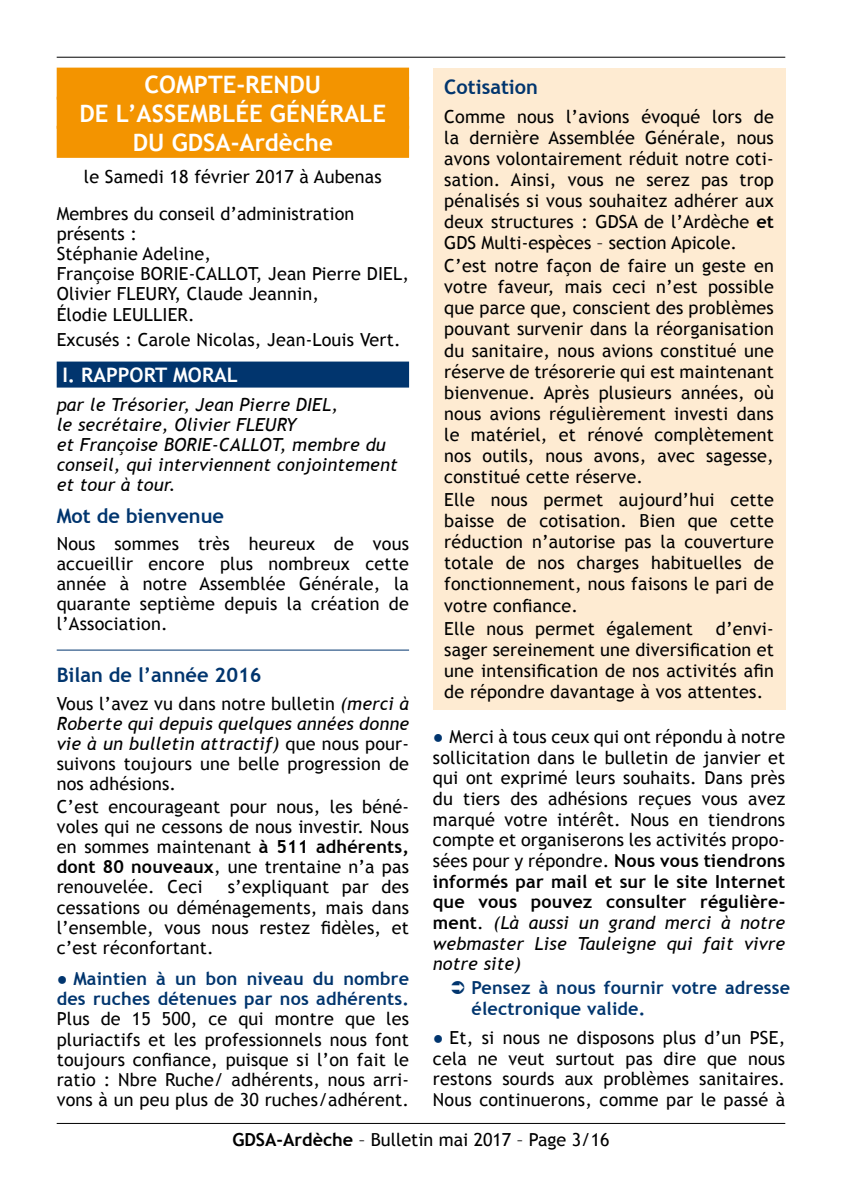
<style>
.page{position:relative;width:842px;height:1191px;background:#fff}
.page>*{position:absolute;margin:0;border:0;box-sizing:border-box;transform-origin:0 0}
.t1{font:700 24px/29.2px "Trebuchet MS";color:#fff;text-align:center}
.t2{font:700 20px "Trebuchet MS";color:#01356e}
.t3{font:700 20px "Trebuchet MS";color:#fff}
.t4{font:18px/21px "Trebuchet MS";letter-spacing:.01em;color:#000;text-align:justify}
.t5{font:italic 18px/20.2px "Trebuchet MS";letter-spacing:.01em;color:#000}
.t6{font:700 18px/20.2px "Trebuchet MS";letter-spacing:.01em;color:#01356e}
.s1{font-style:italic}
.s2{font-weight:700}
.s3{font-weight:400}
.s4{color:#01356e}
</style>
<div class="page">
<hr style="left:57px;top:57px;width:728px;height:1px;background:#000">
<hr style="left:57px;top:1123px;width:728px;height:1px;background:#000">
<div style="left:57px;top:68px;width:352px;height:32px;background:#f39400"></div>
<div style="left:57px;top:97px;width:352px;height:32px;background:#f39400"></div>
<div style="left:57px;top:126px;width:352px;height:32px;background:#f39400"></div>
<div style="left:57px;top:361px;width:352px;height:26px;background:#01356e"></div>
<hr style="left:57px;top:649px;width:352px;height:1px;background:#01356e">
<div style="left:433px;top:68px;width:352px;height:641px;background:#feebd2"></div>
<h1 class="t1" style="left:80px;top:70px;width:308px">COMPTE-RENDU<br>DE L’ASSEMBLÉE GÉNÉRALE<br>DU GDSA‑Ardèche</h1>
<p class="t4" style="left:57px;top:158px;width:327px;line-height:37.2px;text-indent:27px">le Samedi 18 février 2017 à Aubenas<br>Membres du conseil d’administration</p>
<p class="t4" style="left:57px;top:224px;width:354px;line-height:20.2px;text-align:left">présents :<br>Stéphanie Adeline,<br>Françoise BORIE‑CALLOT, Jean Pierre DIEL,<br>Olivier Fleur</p>
<p class="t4" style="left:57px;top:284px;width:264px;line-height:20.2px;text-indent:110px">y, Claude Jeannin,<br>Élodie LEULLIER.</p>
<p class="t4" style="left:57px;top:330px;width:345px">Excusés : Carole Nicolas, Jean- Louis Vert.</p>
<p class="t3" style="left:62px;top:362px;width:45px">I. Rapport</p>
<p class="t3" style="left:173px;top:362px;width:29px">Moral</p>
<p class="t5" style="left:57px;top:394px;width:342px">par le Trésorier, Jean Pierre DIEL,<br>le secrétaire, Olivier FLEURY<br>et Françoise BORIE-CALLOT, membre du conseil, qui interviennent conjointement et tour à tour.</p>
<p class="t2" style="left:57px;top:503px;width:169px">Mot de bienvenue</p>
<p class="t4" style="left:57px;top:534px;width:354px;line-height:20.2px">Nous sommes très heureux de vous accueillir encore plus nombreux cette année à notre Assemblée Générale, la quarante septième depuis la création de l’Association.</p>
<p class="t2" style="left:57px;top:662px;width:206px">Bilan de l’année 2016</p>
<p class="t4" style="left:57px;top:693px;width:354px;line-height:20.2px">Vous l’avez vu dans notre bulletin <span class="s1">(merci à Roberte qui depuis quelques années donne vie à un bulletin attractif)</span> que nous pour‑ suivons toujours une belle progression de nos adhésions.</p>
<p class="t4" style="left:57px;top:796px;width:354px;line-height:20.2px">C’est encourageant pour nous, les béné‑ voles qui ne cessons de nous investir. Nous en sommes maintenant <span class="s2">à 511 adhérents, dont 80 nouveaux</span>, une trentaine n’a pas renouvelée. Ceci</p>
<p class="t4" style="left:57px;top:877px;width:354px;line-height:20.2px;text-indent:171px">s’expliquant par des cessations ou déménagements, mais dans l’ensemble, vous nous restez fidèles, et c’est réconfortant.</p>
<p class="t6" style="left:57px;top:968px;width:354px"><span class="s3">●</span> Maintien à un bon niveau du nombre des ruches détenues par nos adhérents.</p>
<p class="t4" style="left:57px;top:1009px;width:354px;line-height:20.2px">Plus de 15 500, ce qui montre que les pluriactifs et les professionnels nous font toujours confiance, puisque si l’on fait le ratio : Nbre Ruche/ adhérents, nous arri‑ vons à un peu plus de 30 ruches/adhérent.</p>
<p class="t2" style="left:444px;top:75px;width:95px">Cotisation</p>
<p class="t4" style="left:444px;top:106px;width:331px">Comme nous l’avions évoqué lors de la dernière Assemblée Générale, nous avons volontairement réduit notre coti‑ sation. Ainsi, vous ne serez pas trop pénalisés si vous souhaitez adhérer aux deux structures : GDSA de l’Ardèche <span class="s2">et </span>GDS Multi- espèces – section Apicole.</p>
<p class="t4" style="left:444px;top:256px;width:331px">C’est notre façon de faire un geste en votre faveur, mais ceci n’est possible que parce que, conscient des problèmes pouvant survenir dans la réorganisation du sanitaire, nous avions constitué une réserve de trésorerie qui est maintenant bienvenue. Après plusieurs années, où nous avions régulièrement investi dans le matériel, et rénové complètement nos outils, nous avons, avec sagesse, constitué cette réserve.</p>
<p class="t4" style="left:444px;top:490px;width:331px">Elle nous permet aujourd’hui cette baisse de cotisation. Bien que cette réduction n’autorise pas la couverture totale de nos charges habituelles de fonctionnement, nous faisons le pari de votre confiance.</p>
<p class="t4" style="left:444px;top:618px;width:250px">Elle nous permet également</p>
<p class="t4" style="left:444px;top:618px;width:331px;text-indent:272px">d’envi‑ sager sereinement une diversification et une intensification de nos activités afin de répondre davantage à vos attentes.</p>
<p class="t4" style="left:433px;top:726px;width:354px"><span class="s4">●</span> Merci à tous ceux qui ont répondu à notre sollicitation dans le bulletin de janvier et qui ont exprimé leurs souhaits. Dans près du tiers des adhésions reçues vous avez marqué votre intérêt. Nous en tiendrons compte et organiserons les activités propo‑ sées pour y répondre. <span class="s2">Nous vous tiendrons informés par mail et sur le site Internet que vous pouvez consulter régulière&shy;ment</span>. <span class="s1">(Là aussi un grand merci à notre webmaster Lise Tauleigne qui fait vivre notre site)</span></p>
<p class="t6" style="left:472px;top:977px;width:320px">Pensez à nous fournir votre adresse électronique valide.</p>
<p class="t4" style="left:433px;top:1027px;width:354px"><span class="s4">●</span> Et, si nous ne disposons plus d’un PSE, cela ne veut surtout pas dire que nous restons sourds aux problèmes sanitaires.<br>Nous continuerons, comme par le passé à</p>
<p class="t4" style="left:232px;top:1129px;width:379px"><span class="s2">GDSA-Ardèche</span> – Bulletin mai 2017 – Page 3/16</p>
</div>
